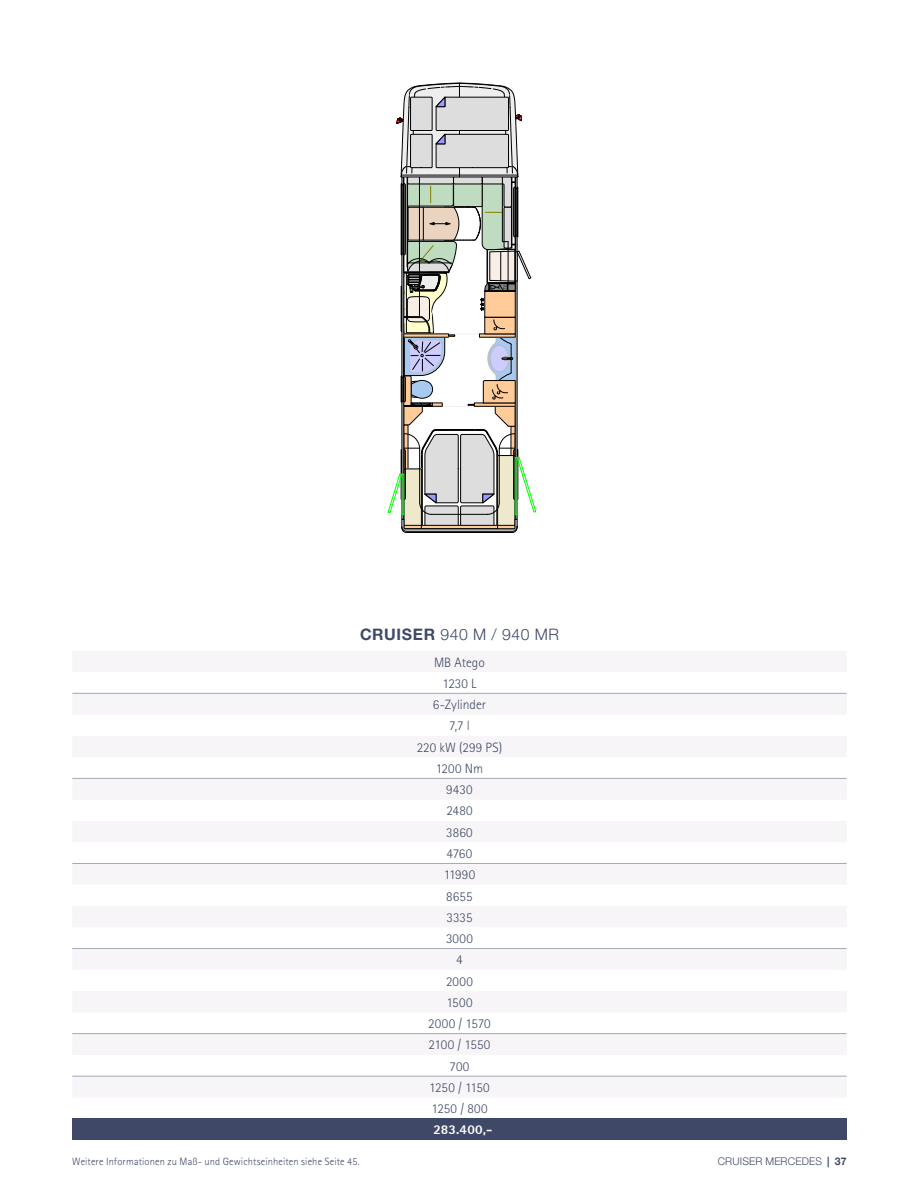
<style>
.page{position:relative;width:919px;height:1191px;background:#fff}
.page>*{position:absolute;margin:0;border:0;box-sizing:border-box;transform-origin:0 0}
.t1{font:300 15.75px "Helvetica Neue LT Pro";letter-spacing:.035em;color:#3f4967}
.t2{font:300 13.5px/21.3px "Rotis Sans Serif Pro";letter-spacing:.005em;color:#3f4967;text-align:center}
.t3{font:800 13.5px "Rotis Sans Serif";letter-spacing:.015em;color:#fff}
.t4{font:300 10.5px "Rotis Sans Serif Pro";letter-spacing:.01em;color:#3f4967}
.t5{font:300 10.5px "Helvetica Neue LT Pro";letter-spacing:.015em;color:#3f4967}
.s1{font-weight:700}
</style>
<div class="page">
<svg style="left:388px;top:83px;width:148px;height:450px"></svg>
<svg style="left:72px;top:692px;width:774px;height:385px"></svg>
<div style="left:72px;top:1118px;width:774px;height:22px;background:#3f4967"></div>
<hr style="left:72px;top:693px;width:774px;height:1px;background:#a6a7b8">
<hr style="left:72px;top:778px;width:774px;height:1px;background:#a6a7b8">
<hr style="left:72px;top:863px;width:774px;height:1px;background:#a6a7b8">
<hr style="left:72px;top:948px;width:774px;height:1px;background:#a6a7b8">
<hr style="left:72px;top:1033px;width:774px;height:1px;background:#a6a7b8">
<hr style="left:72px;top:1075px;width:774px;height:1px;background:#a6a7b8">
<p class="t1" style="left:360px;top:625px;width:200px"><span class="s1">CRUISER</span> 940 M / 940 MR</p>
<p class="t2" style="left:416px;top:651px;width:87px">MB Atego<br>1230 L<br>6-Zylinder<br>7,7 l<br>220 kW (299 PS)<br>1200 Nm<br>9430<br>2480<br>3860<br>4760<br>11990<br>8655<br>3335<br>3000<br>4<br>2000<br>1500<br>2000 / 1570<br>2100 / 1550<br>700<br>1250 / 1150<br>1250 / 800</p>
<p class="t3" style="left:433px;top:1121px;width:60px">283.400,-</p>
<p class="t4" style="left:72px;top:1155px;width:289px">Weitere Informationen zu Maß- und Gewichtseinheiten siehe Seite 45.</p>
<p class="t5" style="left:717px;top:1155px;width:130px">CRUISER MERCEDES <span class="s1">| 37</span></p>
</div>
